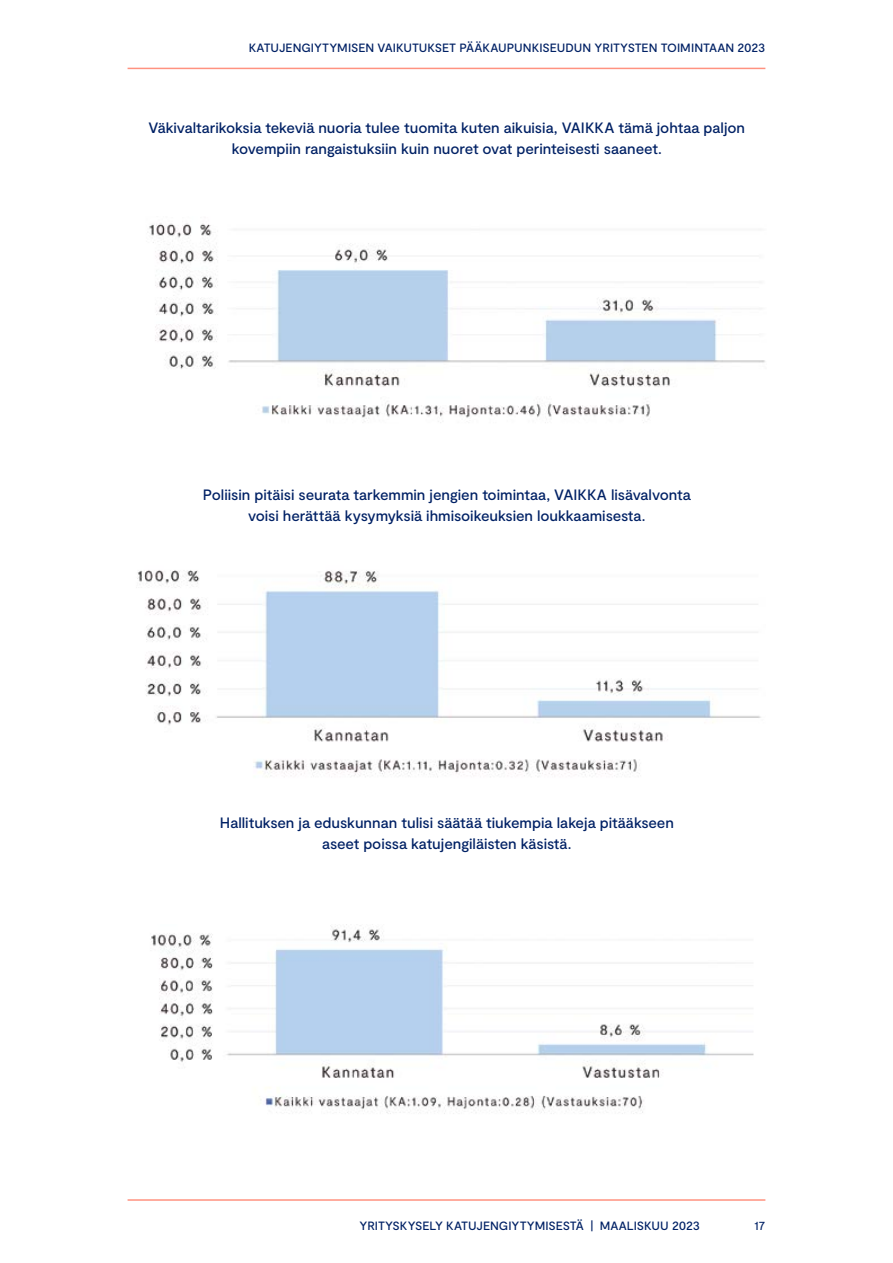
<style>
.page{position:relative;width:893px;height:1263px;background:#fff}
.page>*{position:absolute;margin:0;border:0;box-sizing:border-box;transform-origin:0 0}
.Kuvan___Kaavion_otsi{font:500 15px/21px "Moderat";letter-spacing:-.005em;color:#002165;text-align:center}
.t1{font:12.75px "Moderat";color:#002165}
.t2{font:500 12px "Moderat";letter-spacing:-.005em;color:#002165}
</style>
<div class="page">
<hr style="left:128px;top:1199px;width:637px;height:2px;background:#ff9280">
<hr style="left:128px;top:68px;width:637px;height:1px;background:#ff9280">
<img style="left:147px;top:223px;width:618px;height:200px">
<img style="left:137px;top:570px;width:624px;height:207px">
<img style="left:150px;top:925px;width:604px;height:189px">
<p class="t2" style="left:249px;top:41px;width:518px">KATUJENGIYTYMISEN VAIKUTUKSET PÄÄKAUPUNKISEUDUN YRITYSTEN TOIMINTAAN 2023</p>
<p class="Kuvan___Kaavion_otsi" style="left:149px;top:118px;width:598px">Väkivaltarikoksia tekeviä nuoria tulee tuomita kuten aikuisia, VAIKKA tämä johtaa paljon kovempiin rangaistuksiin kuin nuoret ovat perinteisesti saaneet.</p>
<p class="Kuvan___Kaavion_otsi" style="left:203px;top:485px;width:489px">Poliisin pitäisi seurata tarkemmin jengien toimintaa, VAIKKA lisävalvonta voisi herättää kysymyksiä ihmisoikeuksien loukkaamisesta.</p>
<p class="Kuvan___Kaavion_otsi" style="left:220px;top:813px;width:456px">Hallituksen ja eduskunnan tulisi säätää tiukempia lakeja pitääkseen aseet poissa katujengiläisten käsistä.</p>
<p class="t2" style="left:360px;top:1219px;width:342px">YRITYSKYSELY KATUJENGIYTYMISESTÄ | MAALISKUU 2023</p>
<p class="t1" style="left:754px;top:1218px;width:13px">17</p>
</div>
